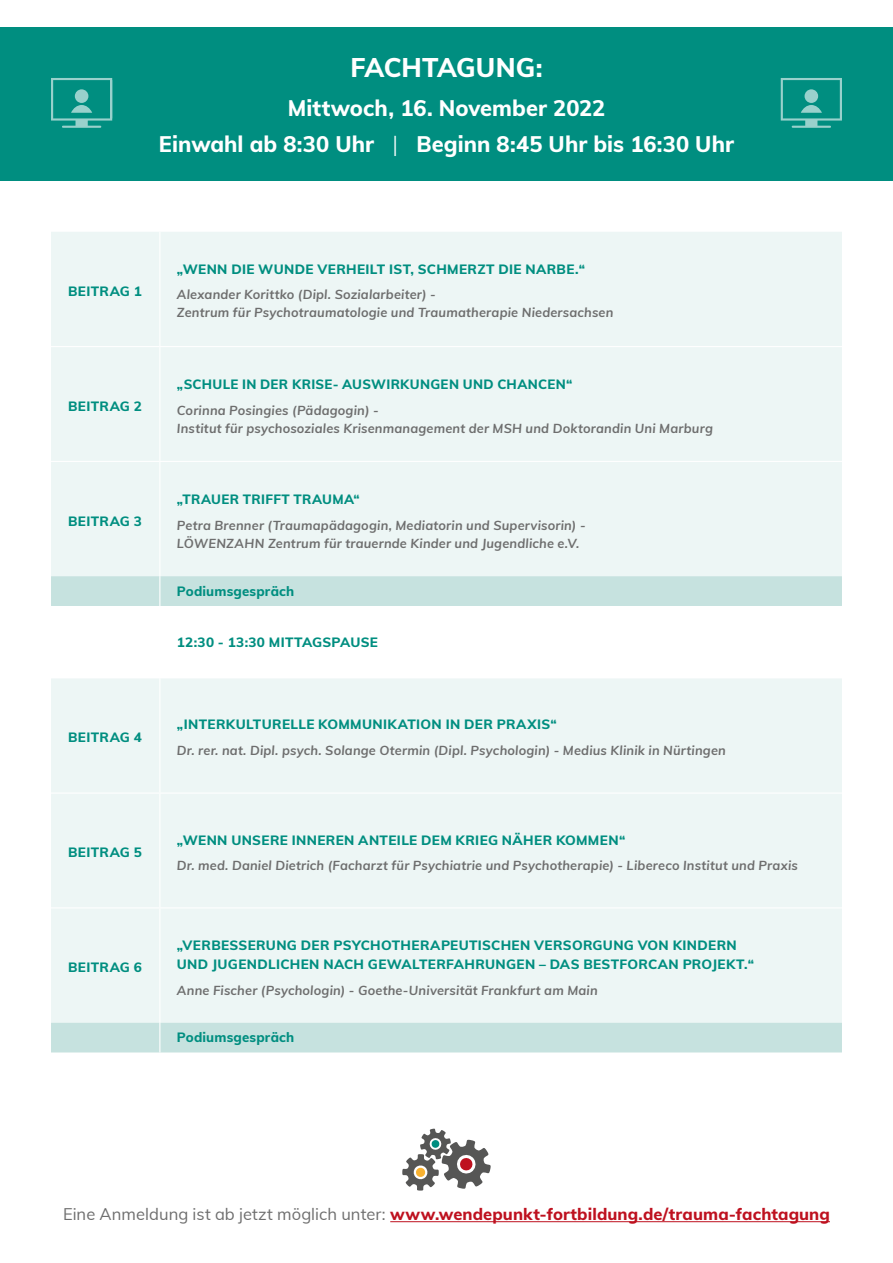
<style>
.page{position:relative;width:893px;height:1263px;background:#fff}
.page>*{position:absolute;margin:0;border:0;box-sizing:border-box;transform-origin:0 0}
.t1{font:800 27px "Muli";color:#fff}
.t2{font:800 22.5px/36px "Muli";color:#fff;text-align:center}
.t3{font:800 16.5px "Muli";letter-spacing:.005em;color:#be111f}
.t4{font:800 13.5px/19.5px "Muli";letter-spacing:.025em;color:#008e80}
.t5{font:italic 700 13.05px/18px "Muli";letter-spacing:.015em;color:#6e6e6e}
.s1{font-weight:300}
.s2{font-weight:400;color:#6e6e6e}
</style>
<div class="page">
<div style="left:0;top:28px;width:893px;height:153px;background:#008e80"></div>
<div style="left:51px;top:232px;width:791px;height:344px;background:#edf6f5"></div>
<svg style="left:51px;top:576px;width:791px;height:476px;background:#e7f3f1"></svg>
<svg style="left:51px;top:606px;width:791px;height:72px"></svg>
<hr style="left:51px;top:346px;width:109px;height:1px;background:#fff">
<hr style="left:160px;top:346px;width:682px;height:1px;background:#fff">
<hr style="left:51px;top:461px;width:109px;height:1px;background:#fff">
<hr style="left:160px;top:461px;width:682px;height:1px;background:#fff">
<hr style="left:159px;top:232px;width:1px;height:114px;background:#fff">
<hr style="left:159px;top:347px;width:1px;height:114px;background:#fff">
<hr style="left:159px;top:462px;width:1px;height:114px;background:#fff">
<hr style="left:159px;top:576px;width:1px;height:30px;background:#fff">
<hr style="left:159px;top:606px;width:1px;height:72px;background:#fff">
<hr style="left:159px;top:678px;width:1px;height:114px;background:#fff">
<hr style="left:159px;top:794px;width:1px;height:113px;background:#fff">
<hr style="left:159px;top:908px;width:1px;height:115px;background:#fff">
<svg style="left:159px;top:1023px;width:1px;height:29px"></svg>
<hr style="left:51px;top:907px;width:109px;height:1px;background:#fff">
<hr style="left:160px;top:907px;width:682px;height:1px;background:#fff">
<hr style="left:51px;top:792px;width:109px;height:2px;background:#fff">
<hr style="left:160px;top:792px;width:682px;height:2px;background:#fff">
<svg style="left:51px;top:78px;width:61px;height:50px"></svg>
<svg style="left:781px;top:78px;width:61px;height:50px"></svg>
<svg style="left:402px;top:1128px;width:89px;height:62px"></svg>
<hr style="left:390px;top:1221px;width:440px;height:1px;background:#be111f">
<h1 class="t1" style="left:350px;top:48px;width:194px">FACHTAGUNG:</h1>
<h2 class="t2" style="left:159px;top:89px;width:576px">Mittwoch, 16. November 2022<br>Einwahl ab 8:30 Uhr <span class="s1">|</span> Beginn 8:45 Uhr bis 16:30 Uhr</h2>
<p class="t4" style="left:68px;top:280px;width:75px">BEITRAG 1</p>
<p class="t4" style="left:68px;top:395px;width:75px">BEITRAG 2</p>
<p class="t4" style="left:68px;top:511px;width:75px">BEITRAG 3</p>
<p class="t4" style="left:68px;top:727px;width:75px">BEITRAG 4</p>
<p class="t4" style="left:68px;top:842px;width:75px">BEITRAG 5</p>
<p class="t4" style="left:68px;top:957px;width:75px">BEITRAG 6</p>
<p class="t4" style="left:177px;top:259px;width:410px">„WENN DIE WUNDE VERHEILT IST, SCHMERZT DIE NARBE.“</p>
<p class="t5" style="left:177px;top:285px;width:438px">Alexander Korittko (Dipl. Sozialarbeiter) -<br>Zentrum für Psychotraumatologie und Traumatherapie Niedersachsen</p>
<p class="t4" style="left:177px;top:374px;width:397px">„SCHULE IN DER KRISE- AUSWIRKUNGEN UND CHANCEN“</p>
<p class="t5" style="left:177px;top:400px;width:538px">Corinna Posingies (Pädagogin) -<br>Institut für psychosoziales Krisenmanagement der MSH und Doktorandin Uni Marburg</p>
<p class="t4" style="left:177px;top:489px;width:184px">„TRAUER TRIFFT TRAUMA“</p>
<p class="t5" style="left:177px;top:515px;width:410px">Petra Brenner (Traumapädagogin, Mediatorin und Supervisorin) -<br>LÖWENZAHN Zentrum für trauernde Kinder und Jugendliche e.V.</p>
<p class="t4" style="left:177px;top:580px;width:119px">Podiumsgespräch</p>
<p class="t4" style="left:177px;top:631px;width:203px">12:30 - 13:30 MITTAGSPAUSE</p>
<p class="t4" style="left:177px;top:714px;width:382px">„INTERKULTURELLE KOMMUNIKATION IN DER PRAXIS“</p>
<p class="t5" style="left:177px;top:741px;width:550px">Dr. rer. nat. Dipl. psych. Solange Otermin (Dipl. Psychologin) - Medius Klinik in Nürtingen</p>
<p class="t4" style="left:177px;top:829px;width:450px">„WENN UNSERE INNEREN ANTEILE DEM KRIEG NÄHER KOMMEN“</p>
<p class="t5" style="left:177px;top:856px;width:622px">Dr. med. Daniel Dietrich (Facharzt für Psychiatrie und Psychotherapie) - Libereco Institut und Praxis</p>
<p class="t4" style="left:177px;top:935px;width:579px">„VERBESSERUNG DER PSYCHOTHERAPEUTISCHEN VERSORGUNG VON KINDERN<br>UND JUGENDLICHEN NACH GEWALTERFAHRUNGEN – DAS BESTFORCAN PROJEKT.“</p>
<p class="t5" style="left:177px;top:980px;width:422px">Anne Fischer (Psychologin) - Goethe-Universität Frankfurt am Main</p>
<p class="t4" style="left:177px;top:1027px;width:119px">Podiumsgespräch</p>
<p class="t3" style="left:63px;top:1202px;width:768px"><span class="s2">Eine Anmeldung ist ab jetzt möglich unter:</span> www.wendepunkt-fortbildung.de/trauma-fachtagung</p>
</div>
